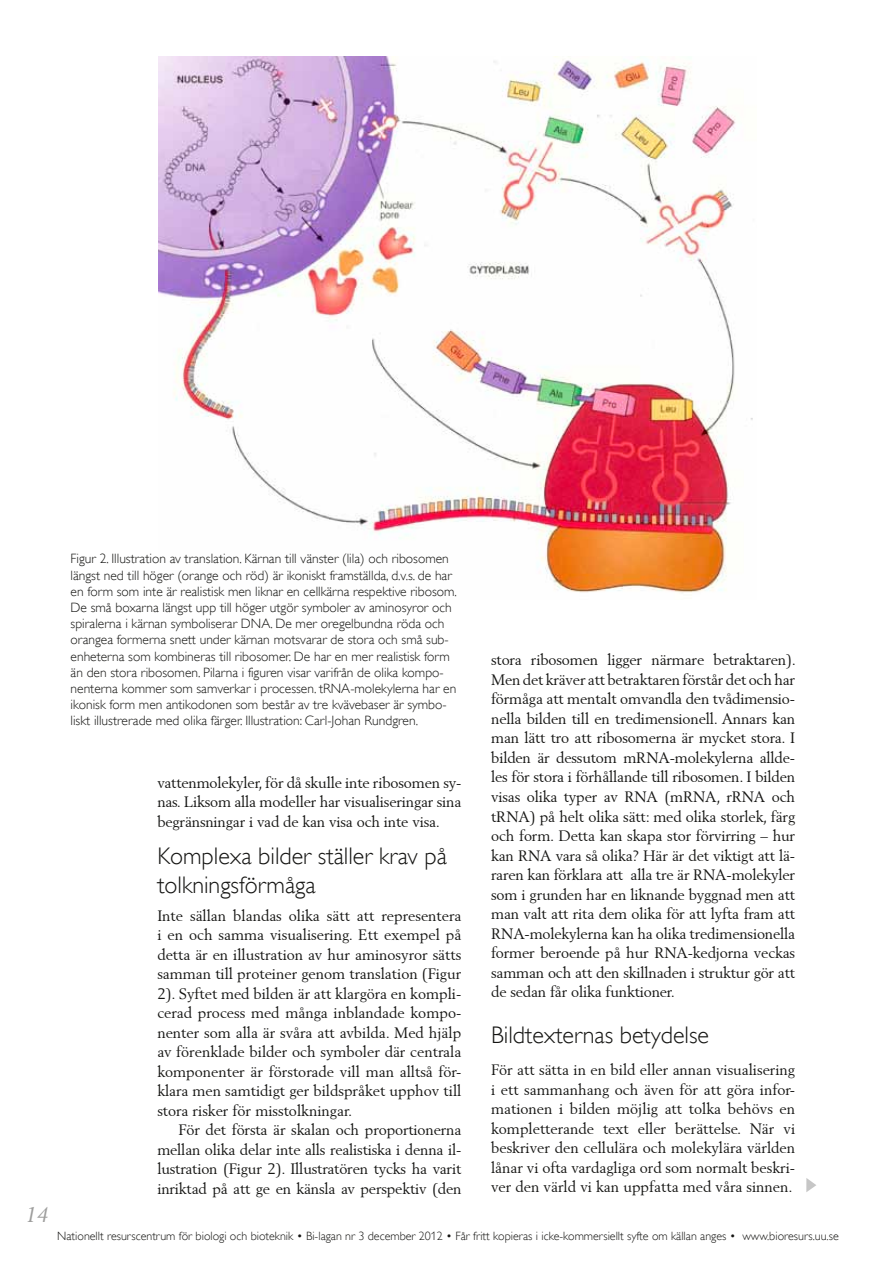
<style>
.page{position:relative;width:893px;height:1263px;background:#fff}
.page>*{position:absolute;margin:0;border:0;box-sizing:border-box;transform-origin:0 0}
.t1{font:300 24px/28.8px "Gill Alt One";color:#141412}
.t2{font:italic 21px "Berling";color:#9d9d9c}
.t3{font:15px/19.5px "Berling";letter-spacing:-.01em;color:#141412;text-align:justify}
.t4{font:300 13.5px/16.2px "Gill Alt One";color:#141412}
.t5{font:300 12px "Gill Alt One";color:#141412}
</style>
<div class="page">
<img style="left:158px;top:56px;width:595px;height:538px">
<svg style="left:806px;top:1178px;width:10px;height:14px"></svg>
<h2 class="t2" style="left:25px;top:1202px;width:25px">14</h2>
<p class="t4" style="left:71px;top:551px;width:388px">Figur 2. Illustration av translation. Kärnan till vänster (lila) och ribosomen längst ned till höger (orange och röd) är ikoniskt framställda, d.v.s. de har en form som inte är realistisk men liknar en cellkärna respektive ribosom.<br>De små boxarna längst upp till höger utgör symboler av aminosyror och spiralerna i kärnan symboliserar DNA. De mer oregelbundna röda och orangea formerna snett under kärnan motsvarar de stora och små sub&shy;enheterna som kombineras till ribosomer. De har en mer realistisk form än den stora ribosomen. Pilarna i figuren visar varifrån de olika kompo&shy;nenterna kommer som samverkar i processen. tRNA-molekylerna har en ikonisk form men antikodonen som består av tre kvävebaser är symbo&shy;liskt illustrerade med olika färger. Illustration: Carl-Johan Rundgren.</p>
<p class="t3" style="left:157px;top:772px;width:306px">vattenmolekyler, för då skulle inte ribosomen sy&shy;nas. Liksom alla modeller har visualiseringar sina begränsningar i vad de kan visa och inte visa.</p>
<h1 class="t1" style="left:157px;top:841px;width:291px">Komplexa bilder ställer krav på tolkningsförmåga</h1>
<p class="t3" style="left:157px;top:906px;width:306px">Inte sällan blandas olika sätt att representera i en och samma visualisering. Ett exempel på detta är en illustration av hur aminosyror sätts samman till proteiner genom translation (Figur 2). Syftet med bilden är att klargöra en kompli&shy;cerad process med många inblandade kompo&shy;nenter som alla är svåra att avbilda. Med hjälp av förenklade bilder och symboler där centrala komponenter är förstorade vill man alltså för&shy;klara men samtidigt ger bildspråket upphov till stora risker för misstolkningar.</p>
<p class="t3" style="left:157px;top:1120px;width:306px;text-indent:21px">För det första är skalan och proportionerna mellan olika delar inte alls realistiska i denna il&shy;lustration (Figur 2). Illustratören tycks ha varit inriktad på att ge en känsla av perspektiv (den</p>
<p class="t3" style="left:491px;top:650px;width:306px">stora ribosomen ligger närmare betraktaren).<br>Men det kräver att betraktaren förstår det och har förmåga att mentalt omvandla den tvådimensio&shy;nella bilden till en tredimensionell. Annars kan man lätt tro att ribosomerna är mycket stora. I bilden är dessutom mRNA-molekylerna allde&shy;les för stora i förhållande till ribosomen. I bilden visas olika typer av RNA (mRNA, rRNA och tRNA) på helt olika sätt: med olika storlek, färg och form. Detta kan skapa stor förvirring – hur kan RNA vara så olika? Här är det viktigt att lä&shy;raren kan förklara att alla tre är RNA-molekyler som i grunden har en liknande byggnad men att man valt att rita dem olika för att lyfta fram att RNA-molekylerna kan ha olika tredimensionella former beroende på hur RNA-kedjorna veckas samman och att den skillnaden i struktur gör att de sedan får olika funktioner.</p>
<h1 class="t1" style="left:491px;top:1020px;width:219px">Bildtexternas betydelse</h1>
<p class="t3" style="left:491px;top:1060px;width:306px">För att sätta in en bild eller annan visualisering i ett sammanhang och även för att göra infor&shy;mationen i bilden möjlig att tolka behövs en kompletterande text eller berättelse. När vi beskriver den cellulära och molekylära världen lånar vi ofta vardagliga ord som normalt beskri&shy;ver den värld vi kan uppfatta med våra sinnen.</p>
<p class="t5" style="left:57px;top:1229px;width:783px">Nationellt resurscentrum för biologi och bioteknik • Bi-lagan nr 3 december 2012 • Får fritt kopieras i icke-kommersiellt syfte om källan anges • www.bioresurs.uu.se</p>
</div>
